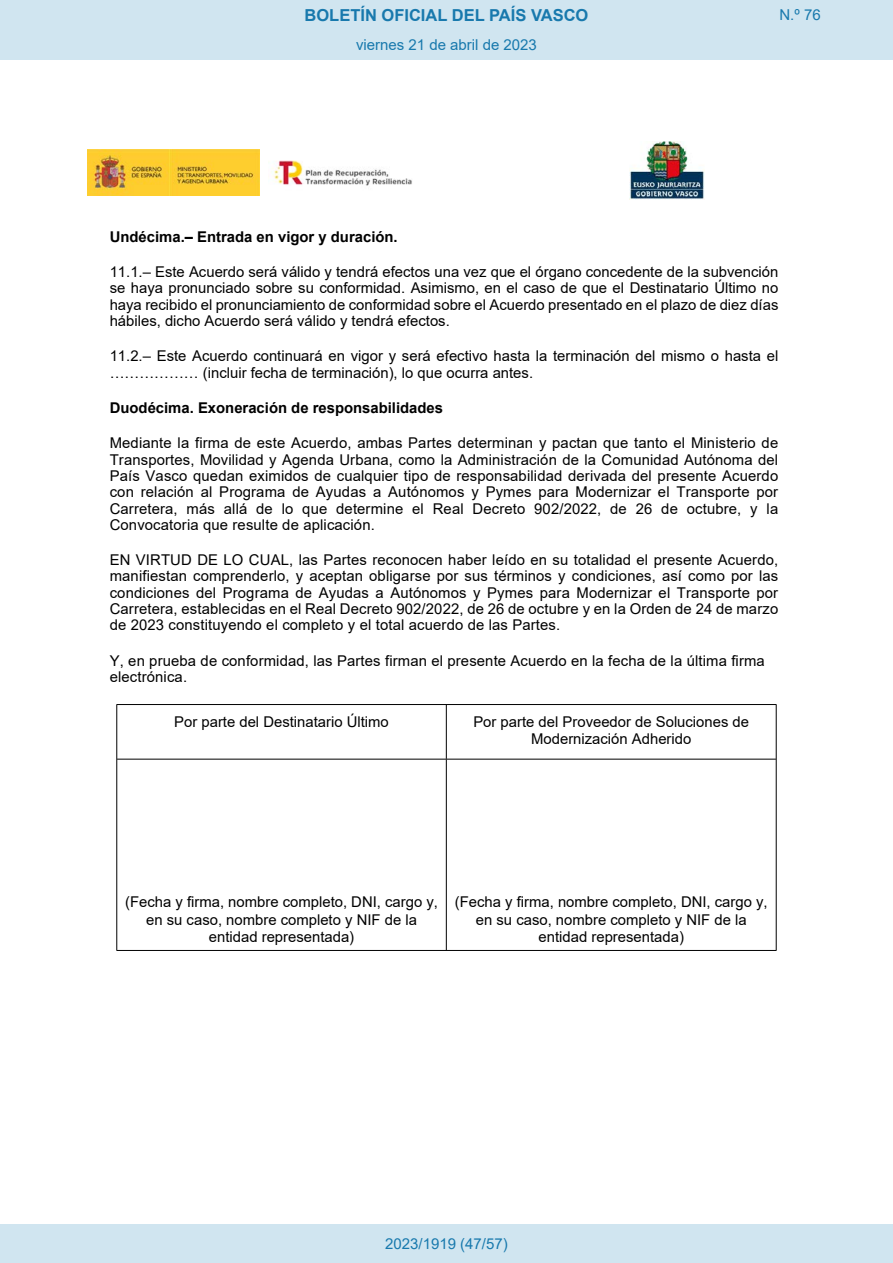
<style>
.page{position:relative;width:893px;height:1263px;background:#fff}
.page>*{position:absolute;margin:0;border:0;box-sizing:border-box;transform-origin:0 0}
.t1{font:700 16.5px "Arial";color:#1879ad}
.Paginacion_Centro{font:15px "Arial";color:#1879ad}
.t2{font:14.85px/16.4px "Arial";color:#000;text-align:justify}
.t3{font:700 14.85px "Arial";color:#000}
</style>
<div class="page">
<img style="left:272px;top:160px;width:140px;height:26px">
<img style="left:88px;top:149px;width:172px;height:46px">
<img style="left:629px;top:142px;width:76px;height:57px">
<hr style="left:116px;top:705px;width:1px;height:245px;background:#000">
<hr style="left:446px;top:705px;width:1px;height:54px;background:#000">
<hr style="left:446px;top:759px;width:1px;height:191px;background:#000">
<hr style="left:776px;top:705px;width:1px;height:245px;background:#000">
<hr style="left:116px;top:704px;width:660px;height:1px;background:#000">
<hr style="left:117px;top:759px;width:659px;height:1px;background:#000">
<hr style="left:116px;top:950px;width:660px;height:1px;background:#000">
<div style="left:0;top:0;width:893px;height:60px;background:#d0e5f0"></div>
<div style="left:0;top:1225px;width:893px;height:38px;background:#d0e5f0"></div>
<p class="t1" style="left:305px;top:3px;width:285px">BOLETÍN OFICIAL DEL PAÍS VASCO</p>
<p class="Paginacion_Centro" style="left:779px;top:5px;width:43px">N.º 76</p>
<p class="Paginacion_Centro" style="left:356px;top:35px;width:182px">viernes 21 de abril de 2023</p>
<p class="t3" style="left:110px;top:226px;width:289px">Undécima.– Entrada en vigor y duración.</p>
<p class="t2" style="left:110px;top:264px;width:670px">11.1.– Este Acuerdo será válido y tendrá efectos una vez que el órgano concedente de la subvención se haya pronunciado sobre su conformidad. Asimismo, en el caso de que el Destinatario Último no haya recibido el pronunciamiento de conformidad sobre el Acuerdo presentado en el plazo de diez días hábiles, dicho Acuerdo será válido y tendrá efectos.</p>
<p class="t2" style="left:110px;top:348px;width:670px">11.2.– Este Acuerdo continuará en vigor y será efectivo hasta la terminación del mismo o hasta el ……………… (incluir fecha de terminación), lo que ocurra antes.</p>
<p class="t3" style="left:110px;top:397px;width:335px">Duodécima. Exoneración de responsabilidades</p>
<p class="t2" style="left:110px;top:435px;width:670px">Mediante la firma de este Acuerdo, ambas Partes determinan y pactan que tanto el Ministerio de Transportes, Movilidad y Agenda Urbana, como la Administración de la Comunidad Autónoma del País Vasco quedan eximidos de cualquier tipo de responsabilidad derivada del presente Acuerdo con relación al Programa de Ayudas a Autónomos y Pymes para Modernizar el Transporte por Carretera, más allá de lo que determine el Real Decreto 902/2022, de 26 de octubre, y la Convocatoria que resulte de aplicación.</p>
<p class="t2" style="left:110px;top:552px;width:670px">EN VIRTUD DE LO CUAL, las Partes reconocen haber leído en su totalidad el presente Acuerdo, manifiestan comprenderlo, y aceptan obligarse por sus términos y condiciones, así como por las condiciones del Programa de Ayudas a Autónomos y Pymes para Modernizar el Transporte por Carretera, establecidas en el Real Decreto 902/2022, de 26 de octubre y en la Orden de 24 de marzo de 2023 constituyendo el completo y el total acuerdo de las Partes.</p>
<p class="t2" style="left:110px;top:652px;width:657px">Y, en prueba de conformidad, las Partes firman el presente Acuerdo en la fecha de la última firma electrónica.</p>
<p class="t2" style="left:174px;top:713px;width:216px">Por parte del Destinatario Último</p>
<p class="t2" style="left:473px;top:713px;width:277px;line-height:17.1px;text-align:center">Por parte del Proveedor de Soluciones de<br>Modernización Adherido</p>
<p class="t2" style="left:125px;top:893px;width:314px;line-height:17.1px;text-align:center">(Fecha y firma, nombre completo, DNI, cargo y, en su caso, nombre completo y NIF de la entidad representada)</p>
<p class="t2" style="left:455px;top:893px;width:314px;line-height:17.1px;text-align:center">(Fecha y firma, nombre completo, DNI, cargo y, en su caso, nombre completo y NIF de la entidad representada)</p>
<p class="Paginacion_Centro" style="left:385px;top:1234px;width:124px">2023/1919 (47/57)</p>
</div>
